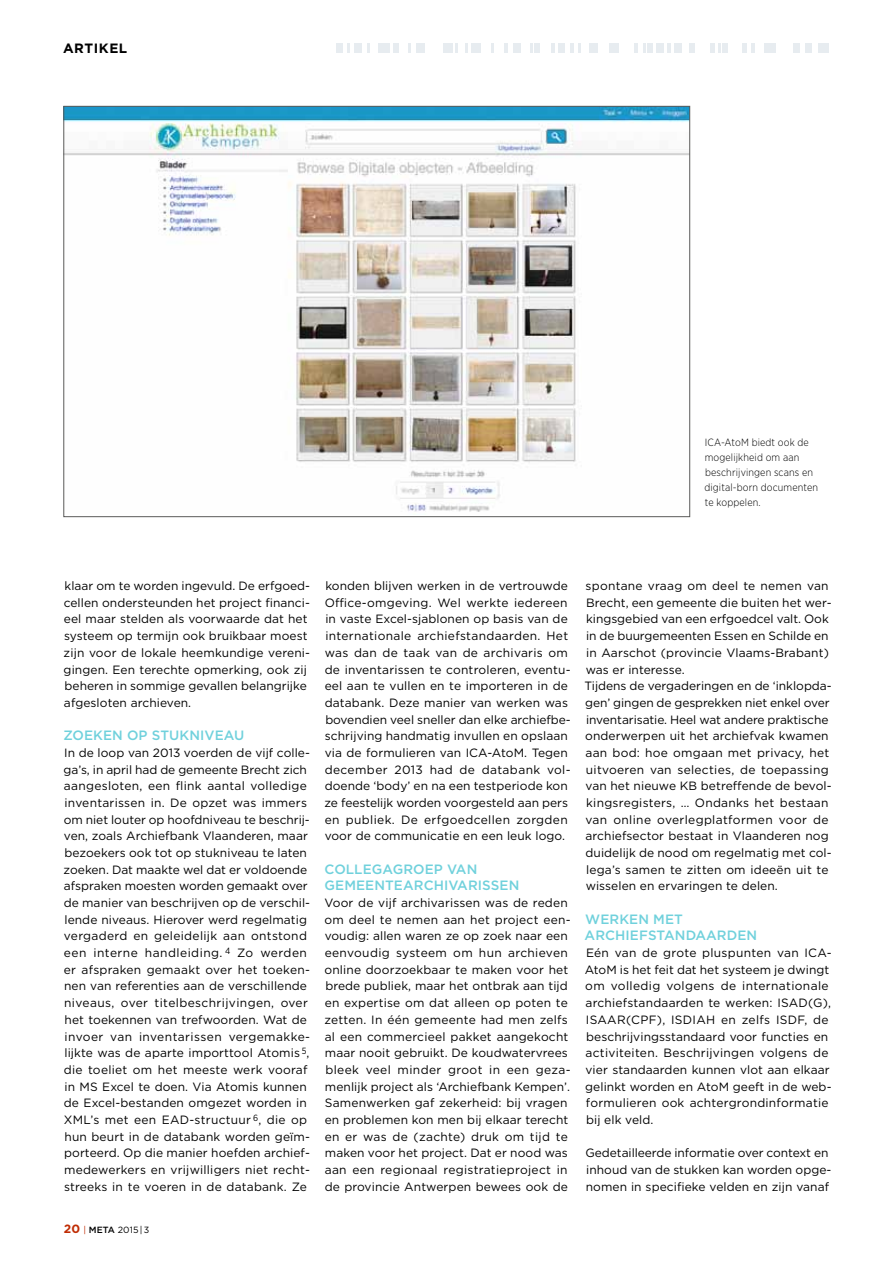
<style>
.page{position:relative;width:893px;height:1263px;background:#fff}
.page>*{position:absolute;margin:0;border:0;box-sizing:border-box;transform-origin:0 0}
.t1{font:500 13.5px "Gotham";letter-spacing:.005em;color:#70d1dc}
.t2{font:700 13.5px "Gotham";letter-spacing:.04em;color:#000}
.t3{font:12px/16.6px "Gotham";letter-spacing:.005em;color:#000}
.t4{font:300 10.5px/15px "Gotham Narrow";letter-spacing:.01em;color:#000}
.t5{font:9px "Gotham";color:#000}
.s1{font-weight:700;font-size:12px;color:#c02d05}
.s2{color:#c02d05}
.s3{font-weight:500}
</style>
<div class="page">
<svg style="left:743px;top:44px;width:12px;height:9px"></svg>
<div style="left:805px;top:44px;width:6px;height:9px;background:#e7ecf0"></div>
<div style="left:763px;top:44px;width:12px;height:9px;background:#e7ecf0"></div>
<div style="left:818px;top:44px;width:11px;height:9px;background:#e7ecf0"></div>
<div style="left:793px;top:44px;width:6px;height:9px;background:#e7ecf0"></div>
<svg style="left:465px;top:44px;width:3px;height:9px"></svg>
<svg style="left:367px;top:44px;width:2px;height:9px"></svg>
<div style="left:656px;top:44px;width:7px;height:9px;background:#e7ecf0"></div>
<svg style="left:408px;top:44px;width:3px;height:9px"></svg>
<svg style="left:570px;top:44px;width:11px;height:9px"></svg>
<div style="left:674px;top:44px;width:8px;height:9px;background:#e7ecf0"></div>
<svg style="left:667px;top:44px;width:4px;height:9px"></svg>
<div style="left:336px;top:44px;width:6px;height:9px;background:#e7ecf0"></div>
<svg style="left:504px;top:44px;width:4px;height:9px"></svg>
<svg style="left:347px;top:44px;width:3px;height:9px"></svg>
<div style="left:513px;top:44px;width:8px;height:9px;background:#e7ecf0"></div>
<div style="left:354px;top:44px;width:7px;height:9px;background:#e7ecf0"></div>
<div style="left:558px;top:44px;width:7px;height:9px;background:#e7ecf0"></div>
<div style="left:648px;top:44px;width:5px;height:9px;background:#e7ecf0"></div>
<div style="left:416px;top:44px;width:9px;height:9px;background:#e7ecf0"></div>
<div style="left:589px;top:44px;width:9px;height:9px;background:#e7ecf0"></div>
<div style="left:689px;top:44px;width:5px;height:9px;background:#e7ecf0"></div>
<div style="left:471px;top:44px;width:10px;height:9px;background:#e7ecf0"></div>
<div style="left:610px;top:44px;width:9px;height:9px;background:#e7ecf0"></div>
<div style="left:723px;top:44px;width:5px;height:9px;background:#e7ecf0"></div>
<svg style="left:718px;top:44px;width:3px;height:9px"></svg>
<div style="left:710px;top:44px;width:5px;height:9px;background:#e7ecf0"></div>
<div style="left:535px;top:44px;width:5px;height:9px;background:#e7ecf0"></div>
<div style="left:378px;top:44px;width:12px;height:9px;background:#e7ecf0"></div>
<div style="left:443px;top:44px;width:9px;height:9px;background:#e7ecf0"></div>
<svg style="left:491px;top:44px;width:2px;height:9px"></svg>
<svg style="left:551px;top:44px;width:4px;height:9px"></svg>
<svg style="left:635px;top:44px;width:11px;height:9px"></svg>
<svg style="left:530px;top:44px;width:3px;height:9px"></svg>
<div style="left:394px;top:44px;width:5px;height:9px;background:#e7ecf0"></div>
<svg style="left:456px;top:44px;width:2px;height:9px"></svg>
<img style="left:65px;top:108px;width:623px;height:404px">
<p class="t2" style="left:63px;top:40px;width:66px">ARTIKEL</p>
<p class="t4" style="left:704px;top:434px;width:115px">ICA-AtoM biedt ook de mogelijkheid om aan beschrijvingen scans en digital-born documenten te koppelen.</p>
<p class="t3" style="left:64px;top:577px;width:248px">klaar om te worden ingevuld. De erfgoed&shy;cellen ondersteunden het project financi&shy;eel maar stelden als voorwaarde dat het systeem op termijn ook bruikbaar moest zijn voor de lokale heemkundige vereni&shy;gingen. Een terechte opmerking, ook zij beheren in sommige gevallen belangrijke afgesloten archieven.</p>
<p class="t1" style="left:63px;top:727px;width:20px">ZOEKEN</p>
<p class="t1" style="left:127px;top:727px;width:35px">OP STUKNIVEAU</p>
<p class="t3" style="left:64px;top:744px;width:248px">In de loop van 2013 voerden de vijf colle&shy;ga’s, in april had de gemeente Brecht zich aangesloten, een flink aantal volledige inventarissen in. De opzet was immers om niet louter op hoofdniveau te beschrij&shy;ven, zoals Archiefbank Vlaanderen, maar bezoekers ook tot op stukniveau te laten zoeken. Dat maakte wel dat er voldoende afspraken moesten worden gemaakt over de manier van beschrijven op de verschil&shy;lende niveaus. Hierover werd regelmatig vergaderd en geleidelijk aan ontstond een interne handleiding. <sup>4</sup> Zo werden er afspraken gemaakt over het toeken&shy;nen van referenties aan de verschillende niveaus, over titelbeschrijvingen, over het toekennen van trefwoorden. Wat de invoer van inventarissen vergemakke&shy;lijkte was de aparte importtool Atomis <sup>5</sup>, die toeliet om het meeste werk vooraf in MS Excel te doen. Via Atomis kunnen de Excel-bestanden omgezet worden in XML’s met een EAD-structuur <sup>6</sup>, die op hun beurt in de databank worden geïm&shy;porteerd. Op die manier hoefden archief&shy;medewerkers en vrijwilligers niet recht&shy;streeks in te voeren in de databank. Ze</p>
<p class="t5" style="left:64px;top:1224px;width:87px"><span class="s1">20</span> <span class="s2">|</span> <span class="s3">META</span> 2015 | 3</p>
<p class="t3" style="left:324px;top:577px;width:248px">konden blijven werken in de vertrouwde Office-omgeving. Wel werkte iedereen in vaste Excel-sjablonen op basis van de internationale archiefstandaarden. Het was dan de taak van de archivaris om de inventarissen te controleren, eventu&shy;eel aan te vullen en te importeren in de databank. Deze manier van werken was bovendien veel sneller dan elke archiefbe&shy;schrijving handmatig invullen en opslaan via de formulieren van ICA-AtoM. Tegen december 2013 had de databank vol&shy;doende ‘body’ en na een testperiode kon ze feestelijk worden voorgesteld aan pers en publiek. De erfgoedcellen zorgden voor de communicatie en een leuk logo.</p>
<p class="t1" style="left:325px;top:860px;width:90px">COLLEGAGROEP</p>
<p class="t1" style="left:447px;top:860px;width:11px">VAN</p>
<p class="t1" style="left:325px;top:877px;width:21px">GEMEENTEARCHIVARISSEN</p>
<p class="t3" style="left:324px;top:894px;width:248px">Voor de vijf archivarissen was de reden om deel te nemen aan het project een&shy;voudig: allen waren ze op zoek naar een eenvoudig systeem om hun archieven online doorzoekbaar te maken voor het brede publiek, maar het ontbrak aan tijd en expertise om dat alleen op poten te zetten. In één gemeente had men zelfs al een commercieel pakket aangekocht maar nooit gebruikt. De koudwatervrees bleek veel minder groot in een geza&shy;menlijk project als ‘Archiefbank Kempen’.<br>Samenwerken gaf zekerheid: bij vragen en problemen kon men bij elkaar terecht en er was de (zachte) druk om tijd te maken voor het project. Dat er nood was aan een regionaal registratieproject in de provincie Antwerpen bewees ook de</p>
<p class="t3" style="left:584px;top:577px;width:249px">spontane vraag om deel te nemen van Brecht, een gemeente die buiten het wer&shy;kingsgebied van een erfgoedcel valt. Ook in de buurgemeenten Essen en Schilde en in Aarschot (provincie Vlaams-Brabant) was er interesse.<br>Tijdens de vergaderingen en de ‘inklopda&shy;gen’ gingen de gesprekken niet enkel over inventarisatie. Heel wat andere praktische onderwerpen uit het archiefvak kwamen aan bod: hoe omgaan met privacy, het uitvoeren van selecties, de toepassing van het nieuwe KB betreffende de bevol&shy;kingsregisters, … Ondanks het bestaan van online overlegplatformen voor de archiefsector bestaat in Vlaanderen nog duidelijk de nood om regelmatig met col&shy;lega’s samen te zitten om ideeën uit te wisselen en ervaringen te delen.</p>
<p class="t1" style="left:585px;top:910px;width:26px">WERKEN</p>
<p class="t1" style="left:653px;top:910px;width:11px">MET</p>
<p class="t1" style="left:585px;top:927px;width:10px">ARCHIE</p>
<p class="t1" style="left:639px;top:927px;width:20px">FSTANDAARDEN</p>
<p class="t3" style="left:585px;top:944px;width:248px">Eén van de grote pluspunten van ICA-AtoM is het feit dat het systeem je dwingt om volledig volgens de internationale archiefstandaarden te werken: ISAD(G), ISAAR(CPF), ISDIAH en zelfs ISDF, de beschrijvingsstandaard voor functies en activiteiten. Beschrijvingen volgens de vier standaarden kunnen vlot aan elkaar gelinkt worden en AtoM geeft in de web&shy;formulieren ook achtergrondinformatie bij elk veld.</p>
<p class="t3" style="left:586px;top:1144px;width:247px">Gedetailleerde informatie over context en inhoud van de stukken kan worden opge&shy;nomen in specifieke velden en zijn vanaf</p>
</div>
